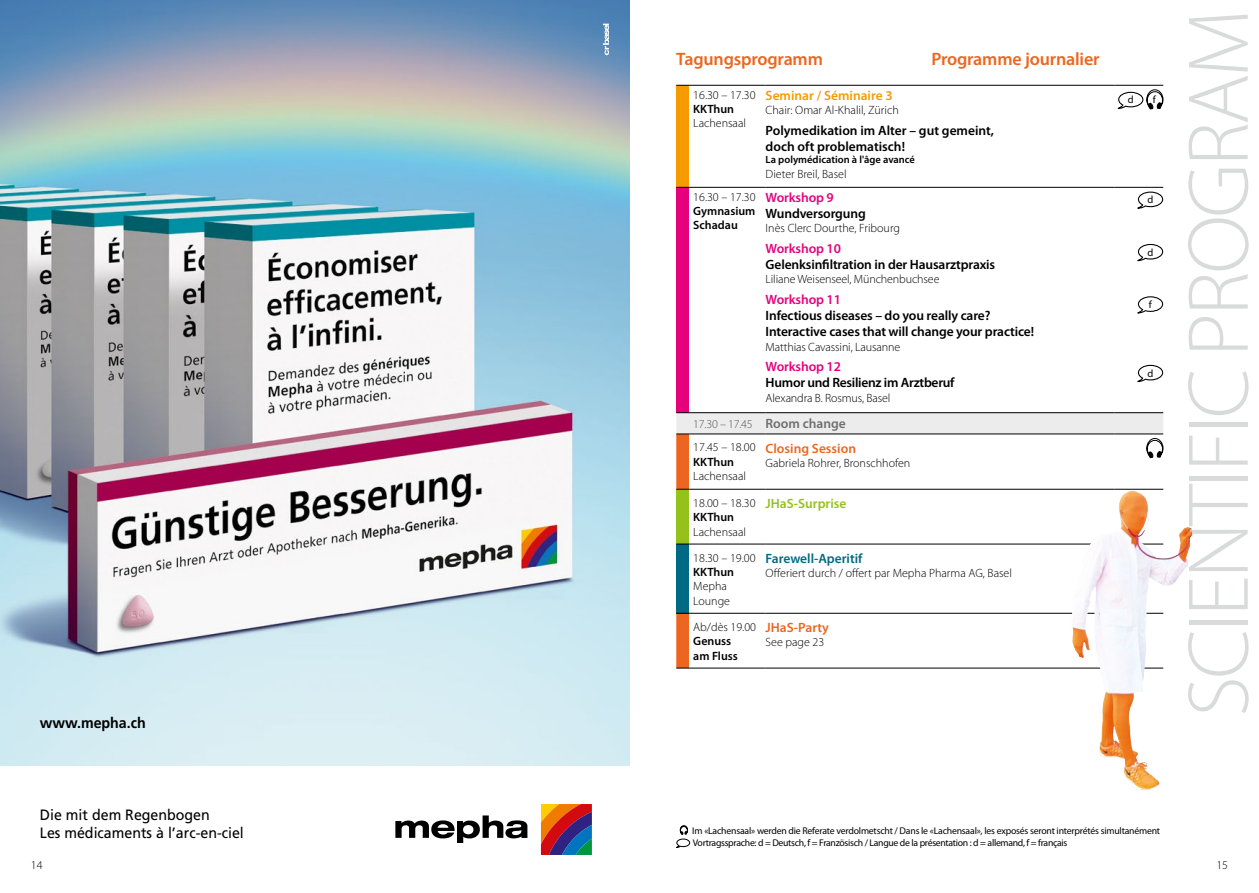
<style>
.page{position:relative;width:1259px;height:893px;background:#fff}
.page>*{position:absolute;margin:0;border:0;box-sizing:border-box;transform-origin:0 0}
.t1{font:300 87px "Myriad Pro";letter-spacing:-.03em;color:#d9dada}
.t2{font:600 18px "Myriad Pro";letter-spacing:-.01em;color:#ec6620}
.t3{font:15px/18px "Frutiger";color:#000;scale:.95 1}
.t4{font:700 15px "Frutiger";color:#000;scale:.95 1}
.t5{font:600 13.5px/16.2px "Myriad Pro";letter-spacing:-.01em;color:#000}
.t6{font:600 13.5px "Myriad Pro";letter-spacing:-.01em;color:#e5007c}
.t7{font:600 13.5px "Myriad Pro";color:#ec6620}
.t8{font:600 13.5px "Myriad Pro";color:#f59b00}
.t9{font:600 13.5px "Myriad Pro";color:#006984}
.t10{font:600 13.5px "Myriad Pro";color:#94c11a}
.t11{font:300 12px/14.4px "Myriad Pro";color:#000}
.t12{font:600 12px/14.4px "Myriad Pro";color:#000}
.t13{font:300 12px/23.7px "Myriad Pro";letter-spacing:-.01em;color:#565655}
.t14{font:600 10.5px "Myriad Pro";color:#000}
.t15{font:10.5px "Myriad Pro";color:#000}
.t16{font:9.75px/12px "Myriad Pro";letter-spacing:-.025em;color:#000}
.s1{font-weight:600;font-size:13.5px;color:#6e6e6e}
.s2{color:#000}
</style>
<div class="page">
<div style="left:676px;top:85px;width:13px;height:102px;background:#f59b00"></div>
<div style="left:676px;top:187px;width:13px;height:226px;background:#e5007c"></div>
<svg style="left:676px;top:85px;width:13px;height:1px"></svg>
<hr style="left:689px;top:85px;width:76px;height:1px;background:#000">
<hr style="left:765px;top:85px;width:349px;height:1px;background:#000">
<hr style="left:1114px;top:85px;width:49px;height:1px;background:#000">
<svg style="left:676px;top:187px;width:13px;height:1px"></svg>
<hr style="left:689px;top:187px;width:76px;height:1px;background:#000">
<hr style="left:765px;top:187px;width:349px;height:1px;background:#000">
<hr style="left:1114px;top:187px;width:49px;height:1px;background:#000">
<svg style="left:1117px;top:89px;width:46px;height:21px"></svg>
<svg style="left:1137px;top:191px;width:26px;height:18px"></svg>
<svg style="left:1137px;top:243px;width:26px;height:19px"></svg>
<svg style="left:1137px;top:296px;width:26px;height:18px"></svg>
<svg style="left:1137px;top:364px;width:26px;height:19px"></svg>
<svg style="left:676px;top:412px;width:487px;height:257px"></svg>
<img style="left:1069px;top:491px;width:62px;height:157px">
<img style="left:0;top:0;width:629px;height:766px">
<svg style="left:395px;top:815px;width:132px;height:28px"></svg>
<svg style="left:541px;top:804px;width:51px;height:51px;background:#884b47"></svg>
<svg style="left:603px;top:24px;width:6px;height:31px"></svg>
<svg style="left:676px;top:825px;width:14px;height:23px"></svg>
<p class="t4" style="left:40px;top:714px;width:113px">www.mepha.ch</p>
<p class="t3" style="left:40px;top:805px;width:216px">Die mit dem Regenbogen<br>Les médicaments à l’arc-en-ciel</p>
<h2 class="t2" style="left:676px;top:47px;width:148px">Tagungsprogramm</h2>
<h2 class="t2" style="left:931px;top:47px;width:170px">Programme journalier</h2>
<p class="t11" style="left:693px;top:87px;width:64px">16.30 – 17.30</p>
<p class="t12" style="left:693px;top:101px;width:42px">KKThun</p>
<p class="t11" style="left:693px;top:116px;width:54px">Lachensaal</p>
<p class="t11" style="left:693px;top:189px;width:64px">16.30 – 17.30</p>
<p class="t12" style="left:693px;top:203px;width:64px">Gymnasium<br>Schadau</p>
<p class="t8" style="left:765px;top:87px;width:129px">Seminar / Séminaire 3</p>
<p class="t11" style="left:765px;top:103px;width:135px">Chair: Omar Al-Khalil, Zürich</p>
<p class="t5" style="left:765px;top:122px;width:230px">Polymedikation im Alter – gut gemeint, doch oft problematisch!</p>
<p class="t14" style="left:765px;top:153px;width:151px">La polymédication à l'âge avancé</p>
<p class="t11" style="left:765px;top:166px;width:82px">Dieter Breil, Basel</p>
<p class="t6" style="left:765px;top:189px;width:70px">Workshop 9</p>
<p class="t5" style="left:765px;top:205px;width:102px">Wundversorgung</p>
<p class="t11" style="left:765px;top:221px;width:136px">Inès Clerc Dourthe, Fribourg</p>
<p class="t6" style="left:765px;top:240px;width:77px">Workshop 10</p>
<p class="t5" style="left:765px;top:256px;width:231px">Gelenksinfiltration in der Hausarztpraxis</p>
<p class="t11" style="left:765px;top:272px;width:175px">Liliane Weisenseel, Münchenbuchsee</p>
<p class="t6" style="left:765px;top:291px;width:77px">Workshop 11</p>
<p class="t5" style="left:765px;top:307px;width:270px">Infectious diseases – do you really care?<br>Interactive cases that will change your practice!</p>
<p class="t11" style="left:765px;top:339px;width:136px">Matthias Cavassini, Lausanne</p>
<p class="t6" style="left:765px;top:358px;width:77px">Workshop 12</p>
<p class="t5" style="left:765px;top:374px;width:190px">Humor und Resilienz im Arztberuf</p>
<p class="t11" style="left:765px;top:390px;width:126px">Alexandra B. Rosmus, Basel</p>
<p class="t13" style="left:693px;top:412px;width:154px">17.30 – 17.45 <span class="s1">Room change<br></span><span class="s2">17.45 – 18.00</span></p>
<p class="t12" style="left:693px;top:454px;width:42px">KKThun</p>
<p class="t11" style="left:693px;top:469px;width:54px">Lachensaal</p>
<p class="t7" style="left:765px;top:439px;width:92px">Closing Session</p>
<p class="t11" style="left:765px;top:456px;width:146px">Gabriela Rohrer, Bronschhofen</p>
<p class="t11" style="left:693px;top:495px;width:64px">18.00 – 18.30</p>
<p class="t12" style="left:693px;top:510px;width:42px">KKThun</p>
<p class="t11" style="left:693px;top:524px;width:54px">Lachensaal</p>
<p class="t10" style="left:765px;top:495px;width:82px">JHaS-Surprise</p>
<p class="t11" style="left:693px;top:550px;width:64px">18.30 – 19.00</p>
<p class="t12" style="left:693px;top:564px;width:42px">KKThun</p>
<p class="t11" style="left:693px;top:579px;width:38px">Mepha<br>Lounge</p>
<p class="t9" style="left:765px;top:550px;width:98px">Farewell-Aperitif</p>
<p class="t11" style="left:765px;top:566px;width:248px">Offeriert durch / offert par Mepha Pharma AG, Basel</p>
<p class="t11" style="left:693px;top:619px;width:64px">Ab/dès 19.00</p>
<p class="t12" style="left:693px;top:634px;width:46px">Genuss am Fluss</p>
<p class="t7" style="left:765px;top:619px;width:65px">JHaS-Party</p>
<p class="t11" style="left:765px;top:635px;width:60px">See page 23</p>
<p class="t15" style="left:1127px;top:93px;width:7px">d</p>
<p class="t15" style="left:1153px;top:93px;width:5px">f</p>
<p class="t15" style="left:1147px;top:193px;width:7px">d</p>
<p class="t15" style="left:1147px;top:246px;width:7px">d</p>
<p class="t15" style="left:1149px;top:298px;width:5px">f</p>
<p class="t15" style="left:1147px;top:367px;width:7px">d</p>
<h1 class="t1" style="left:1166px;top:717px;width:709px;rotate:-90deg">SCIENTIFIC PROGRAM</h1>
<p class="t16" style="left:692px;top:825px;width:469px">Im «Lachensaal» werden die Referate verdolmetscht / Dans le «Lachensaal», les exposés seront interprétés simultanément<br>Vortragssprache: d = Deutsch, f = Französisch / Langue de la présentation : d = allemand, f = français</p>
<p class="t11" style="left:31px;top:857px;width:13px">14</p>
<p class="t11" style="left:1216px;top:857px;width:13px">15</p>
</div>
